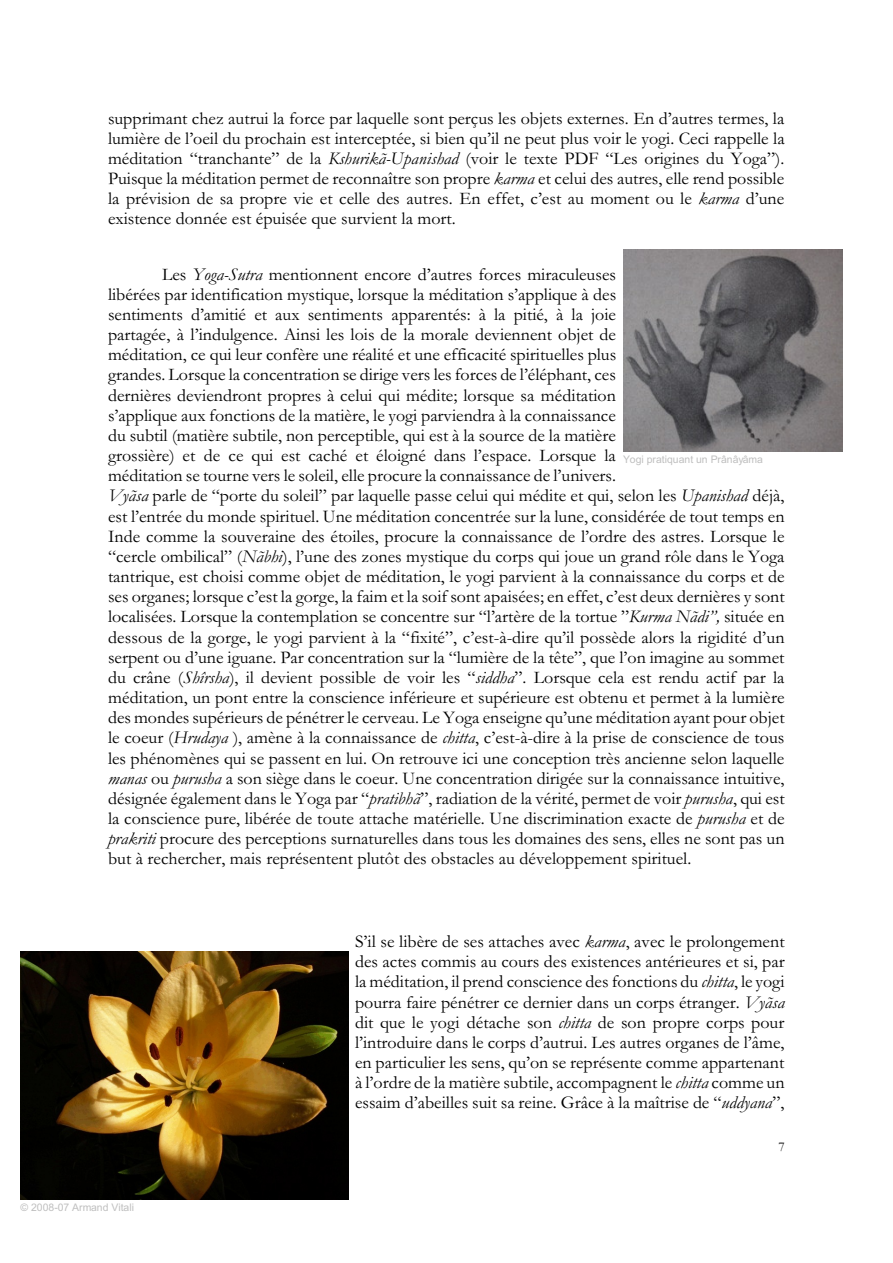
<style>
.page{position:relative;width:893px;height:1263px;background:#fff}
.page>*{position:absolute;margin:0;border:0;box-sizing:border-box;transform-origin:0 0}
.t1{font:18px/20.1px "Garamond";color:#000;text-align:justify}
.t2{font:13.5px "Garamond";color:#000}
.t3{font:10.5px "Arial";color:#bfbfbf}
.s1{font-style:italic}
</style>
<div class="page">
<img style="left:21px;top:951px;width:327px;height:248px">
<img style="left:623px;top:249px;width:219px;height:203px">
<p class="t1" style="left:108px;top:110px;width:678px">supprimant chez autrui la force par laquelle sont perçus les objets externes. En d’autres termes, la lumière de l’oeil du prochain est interceptée, si bien qu’il ne peut plus voir le yogi. Ceci rappelle la méditation “tranchante” de la <span class="s1">Kshurikã-Upanishad</span> (voir le texte PDF “Les origines du Yoga”).<br>Puisque la méditation permet de reconnaître son propre <span class="s1">karma</span> et celui des autres, elle rend possible la prévision de sa propre vie et celle des autres. En effet, c’est au moment ou le <span class="s1">karma</span> d’une existence donnée est épuisée que survient la mort.</p>
<p class="t1" style="left:108px;top:266px;width:678px;text-align:left;text-indent:54px">Les <span class="s1">Yoga-Sutra</span> mentionnent encore d’autres forces miraculeuses<br>libérées par identification mystique, lorsque la méditation s’applique à des<br>sentiments d’amitié et aux sentiments apparentés: à la pitié, à la joie<br>partagée, à l’indulgence. Ainsi les lois de la morale deviennent objet de<br>méditation, ce qui leur confère une réalité et une efficacité spirituelles plus<br>grandes. Lorsque la concentration se dirige vers les forces de l’éléphant, ces<br>dernières deviendront propres à celui qui médite; lorsque sa méditation<br>s’applique aux fonctions de la matière, le yogi parviendra à la connaissance<br>du subtil (matière subtile, non perceptible, qui est à la source de la matière<br>grossière) et de ce qui est caché et éloigné dans l’espace. Lorsque la<br>méditation se tourne vers le soleil, elle procure la connaissance de l’univers.<br><span class="s1">Vyãsa</span> parle de “porte du soleil” par laquelle passe celui qui médite et qui, selon les <span class="s1">Upanishad</span> déjà, est l’entrée du monde spirituel. Une méditation concentrée sur la lune, considérée de tout temps en Inde comme la souveraine des étoiles, procure la connaissance de l’ordre des astres. Lorsque le “cercle ombilical” (<span class="s1">Nãbhi</span>), l’une des zones mystique du corps qui joue un grand rôle dans le Yoga tantrique, est choisi comme objet de méditation, le yogi parvient à la connaissance du corps et de ses organes; lorsque c’est la gorge, la faim et la soif sont apaisées; en effet, c’est deux dernières y sont localisées. Lorsque la contemplation se concentre sur “l’artère de la tortue ”<span class="s1">Kurma Nãdi”,</span> située en dessous de la gorge, le yogi parvient à la “fixité”, c’est-à-dire qu’il possède alors la rigidité d’un serpent ou d’une iguane. Par concentration sur la “lumière de la tête”, que l’on imagine au sommet du crâne (<span class="s1">Shîrsha</span>), il devient possible de voir les “<span class="s1">siddha</span>”. Lorsque cela est rendu actif par la méditation, un pont entre la conscience inférieure et supérieure est obtenu et permet à la lumière des mondes supérieurs de pénétrer le cerveau. Le Yoga enseigne qu’une méditation ayant pour objet le coeur (<span class="s1">Hrudaya</span> ), amène à la connaissance de <span class="s1">chitta</span>, c’est-à-dire à la prise de conscience de tous les phénomènes qui se passent en lui. On retrouve ici une conception très ancienne selon laquelle <span class="s1">manas</span> ou <span class="s1">purusha</span> a son siège dans le coeur. Une concentration dirigée sur la connaissance intuitive, désignée également dans le Yoga par “<span class="s1">pratibhã</span>”, radiation de la vérité, permet de voir <span class="s1">purusha</span>, qui est la conscience pure, libérée de toute attache matérielle. Une discrimination exacte de <span class="s1">purusha</span> et de <span class="s1">prakriti</span> procure des perceptions surnaturelles dans tous les domaines des sens, elles ne sont pas un but à rechercher, mais représentent plutôt des obstacles au développement spirituel.</p>
<p class="t3" style="left:623px;top:456px;width:141px">Yogi pratiquant un Prânâyâma</p>
<p class="t1" style="left:355px;top:933px;width:431px">S’il se libère de ses attaches avec <span class="s1">karma</span>, avec le prolongement des actes commis au cours des existences antérieures et si, par la méditation, il prend conscience des fonctions du <span class="s1">chitta</span>, le yogi pourra faire pénétrer ce dernier dans un corps étranger. <span class="s1">Vyãsa </span>dit que le yogi détache son <span class="s1">chitta</span> de son propre corps pour l’introduire dans le corps d’autrui. Les autres organes de l’âme, en particulier les sens, qu’on se représente comme appartenant à l’ordre de la matière subtile, accompagnent le <span class="s1">chitta</span> comme un essaim d’abeilles suit sa reine. Grâce à la maîtrise de “<span class="s1">uddyana</span>”,</p>
<p class="t3" style="left:21px;top:1203px;width:115px">© 2008-07 Armand Vitali</p>
<p class="t2" style="left:778px;top:1142px;width:8px">7</p>
</div>
